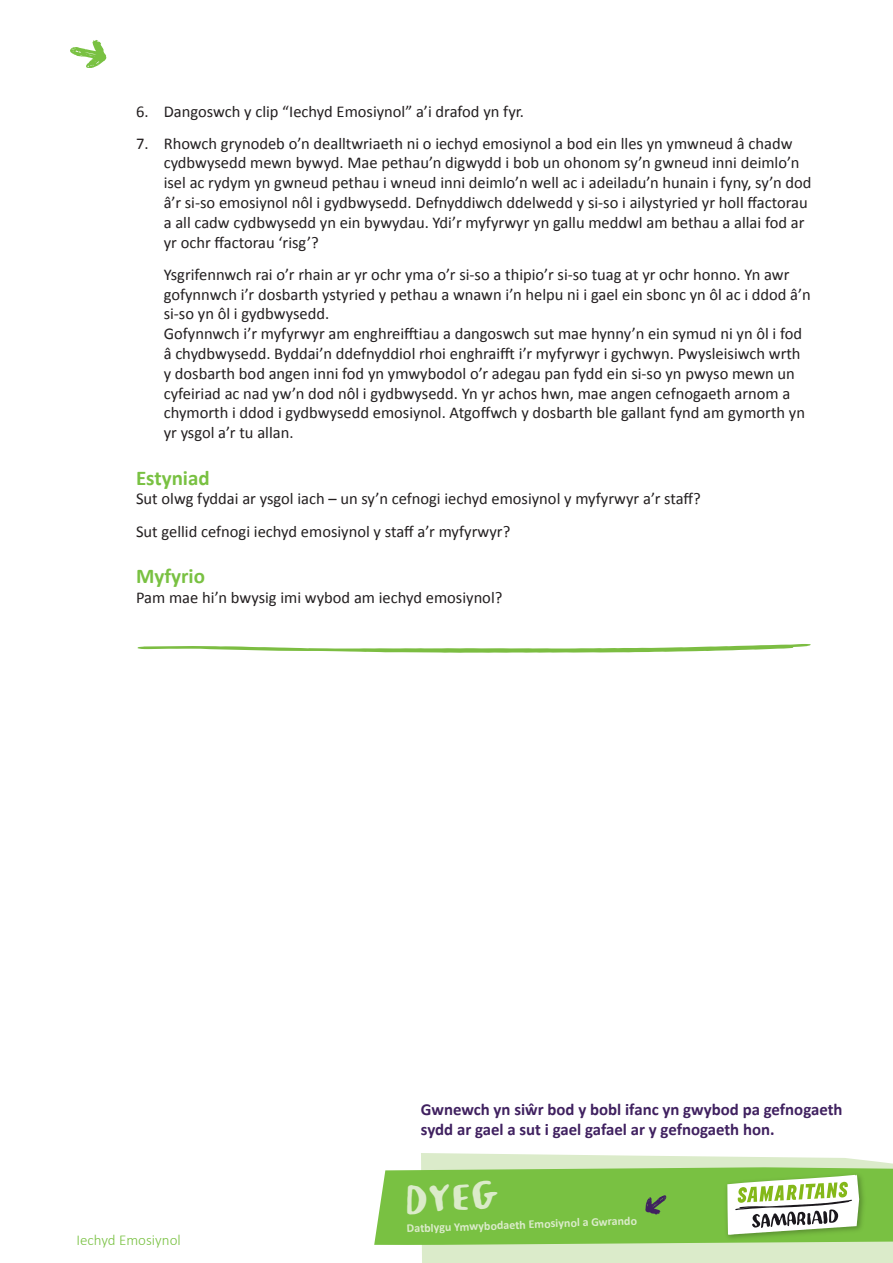
<style>
.page{position:relative;width:893px;height:1263px;background:#fff}
.page>*{position:absolute;margin:0;border:0;box-sizing:border-box;transform-origin:0 0}
.t1{font:36px "Samaritans";color:#dbebca}
.NEW_Heading{font:700 21px "Calibri";color:#79c142}
.t2{font:700 16.8px/20.1px "Calibri";color:#402160}
.NEW_Body_text{font:16.5px/19.8px "Calibri";color:#231f20}
.t3{font:300 15px "Calibri";color:#79c142}
.t4{font:700 12px "Calibri";color:#dbebca}
</style>
<div class="page">
<svg style="left:421px;top:1153px;width:472px;height:110px;background:#deeccf"></svg>
<svg style="left:374px;top:1167px;width:519px;height:78px;background:#8cc55e"></svg>
<svg style="left:70px;top:40px;width:36px;height:28px"></svg>
<svg style="left:138px;top:644px;width:673px;height:9px"></svg>
<p class="NEW_Body_text" style="left:136px;top:101px;width:389px">6. Dangoswch y clip “Iechyd Emosiynol” a’i drafod yn fyr.</p>
<p class="NEW_Body_text" style="left:164px;top:133px;width:649px;text-indent:-28px">7. Rhowch grynodeb o’n dealltwriaeth ni o iechyd emosiynol a bod ein lles yn ymwneud â chadw cydbwysedd mewn bywyd. Mae pethau’n digwydd i bob un ohonom sy’n gwneud inni deimlo’n isel ac rydym yn gwneud pethau i wneud inni deimlo’n well ac i adeiladu’n hunain i fyny, sy’n dod â’r si-so emosiynol nôl i gydbwysedd. Defnyddiwch ddelwedd y si-so i ailystyried yr holl ffactorau a all cadw cydbwysedd yn ein bywydau. Ydi’r myfyrwyr yn gallu meddwl am bethau a allai fod ar yr ochr ffactorau ‘risg’?</p>
<p class="NEW_Body_text" style="left:164px;top:264px;width:648px">Ysgrifennwch rai o’r rhain ar yr ochr yma o’r si-so a thipio’r si-so tuag at yr ochr honno. Yn awr gofynnwch i’r dosbarth ystyried y pethau a wnawn i’n helpu ni i gael ein sbonc yn ôl ac i ddod â’n si-so yn ôl i gydbwysedd.<br>Gofynnwch i’r myfyrwyr am enghreifftiau a dangoswch sut mae hynny’n ein symud ni yn ôl i fod â chydbwysedd. Byddai’n ddefnyddiol rhoi enghraifft i’r myfyrwyr i gychwyn. Pwysleisiwch wrth y dosbarth bod angen inni fod yn ymwybodol o’r adegau pan fydd ein si-so yn pwyso mewn un cyfeiriad ac nad yw’n dod nôl i gydbwysedd. Yn yr achos hwn, mae angen cefnogaeth arnom a chymorth i ddod i gydbwysedd emosiynol. Atgoffwch y dosbarth ble gallant fynd am gymorth yn yr ysgol a’r tu allan.</p>
<p class="NEW_Heading" style="left:136px;top:464px;width:75px">Estyniad</p>
<p class="NEW_Body_text" style="left:136px;top:489px;width:566px">Sut olwg fyddai ar ysgol iach – un sy’n cefnogi iechyd emosiynol y myfyrwyr a’r staff?</p>
<p class="NEW_Body_text" style="left:136px;top:521px;width:376px">Sut gellid cefnogi iechyd emosiynol y staff a’r myfyrwyr?</p>
<p class="NEW_Heading" style="left:136px;top:563px;width:71px">Myfyrio</p>
<p class="NEW_Body_text" style="left:136px;top:587px;width:368px">Pam mae hi’n bwysig imi wybod am iechyd emosiynol?</p>
<p class="t2" style="left:421px;top:1099px;width:423px">Gwnewch yn siŵr bod y bobl ifanc yn gwybod pa gefnogaeth sydd ar gael a sut i gael gafael ar y gefnogaeth hon.</p>
<p class="t3" style="left:77px;top:1230px;width:106px">Iechyd Emosiynol</p>
<h1 class="t1" style="left:404px;top:1182px;width:94px;rotate:-3deg">DYEG</h1>
<p class="t4" style="left:407px;top:1221px;width:232px;rotate:-2deg">Datblygu Ymwybodaeth Emosiynol a Gwrando</p>
</div>
